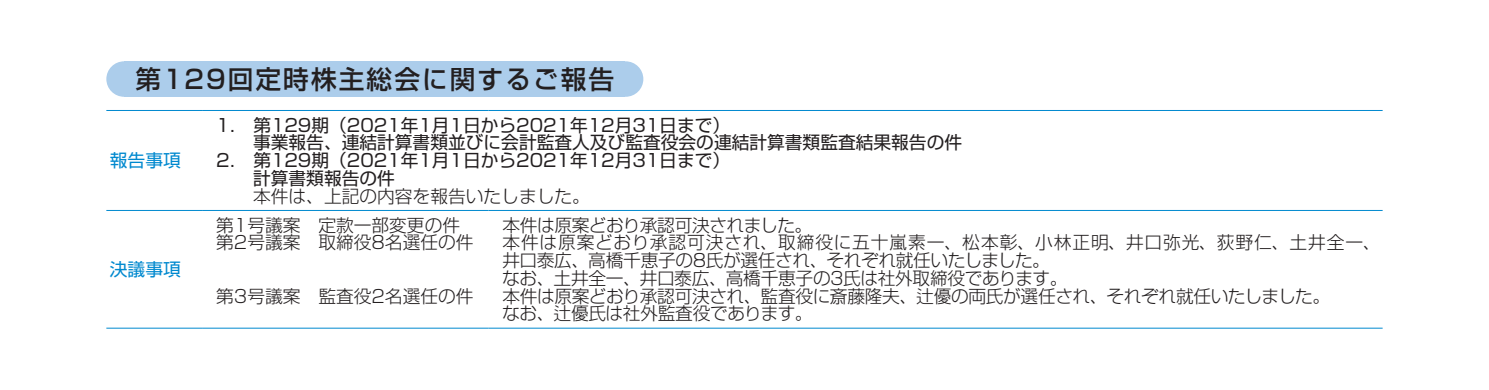
<style>
.page{position:relative;width:1489px;height:390px;background:#fff}
.page>*{position:absolute;margin:0;border:0;box-sizing:border-box;transform-origin:0 0}
.t1{font:500 25.75px "Shin Go Pr 5";letter-spacing:.08em;color:#231f20}
.t2{font:300 17.75px/17.8px "Shin Go Pr 5";letter-spacing:-.015em;color:#231f20}
.t3{font:17.75px "Shin Go Pr 5";color:#231f20}
.t4{font:17.75px "Shin Go Pr 5";color:#0089cf}
</style>
<div class="page">
<hr style="left:106px;top:327px;width:96px;height:1px;background:#0089cf">
<hr style="left:202px;top:327px;width:286px;height:1px;background:#0089cf">
<hr style="left:488px;top:327px;width:894px;height:1px;background:#0089cf">
<hr style="left:106px;top:110px;width:96px;height:1px;background:#0089cf">
<hr style="left:202px;top:110px;width:286px;height:1px;background:#0089cf">
<hr style="left:488px;top:110px;width:894px;height:1px;background:#0089cf">
<hr style="left:106px;top:210px;width:96px;height:1px;background:#0089cf">
<hr style="left:202px;top:210px;width:286px;height:1px;background:#0089cf">
<hr style="left:488px;top:210px;width:894px;height:1px;background:#0089cf">
<div style="left:124px;top:61px;width:501px;height:36px;background:#accdeb"></div>
<div style="left:106px;top:61px;width:36px;height:36px;background:#accdeb;border-radius:50%"></div>
<div style="left:608px;top:61px;width:35px;height:36px;background:#accdeb;border-radius:50%"></div>
<h1 class="t1" style="left:135px;top:58px;width:480px">第129回定時株主総会に関するご報告</h1>
<p class="t4" style="left:110px;top:146px;width:72px">報告事項</p>
<p class="t4" style="left:110px;top:255px;width:72px">決議事項</p>
<p class="t3" style="left:216px;top:110px;width:515px">1． 第129期（2021年1月1日から2021年12月31日まで）</p>
<p class="t3" style="left:253px;top:128px;width:710px">事業報告、連結計算書類並びに会計監査人及び監査役会の連結計算書類監査結果報告の件</p>
<p class="t3" style="left:216px;top:146px;width:515px">2． 第129期（2021年1月1日から2021年12月31日まで）</p>
<p class="t3" style="left:253px;top:164px;width:143px">計算書類報告の件</p>
<p class="t2" style="left:253px;top:185px;width:338px">本件は、上記の内容を報告いたしました。</p>
<p class="t2" style="left:216px;top:214px;width:245px">第1号議案　定款一部変更の件</p>
<p class="t2" style="left:502px;top:214px;width:311px">本件は原案どおり承認可決されました。</p>
<p class="t2" style="left:216px;top:232px;width:259px">第2号議案　取締役8名選任の件</p>
<p class="t2" style="left:502px;top:232px;width:879px">本件は原案どおり承認可決され、取締役に五十嵐素一、松本彰、小林正明、井口弥光、荻野仁、土井全一、井口泰広、高橋千恵子の8氏が選任され、それぞれ就任いたしました。<br>なお、土井全一、井口泰広、高橋千恵子の3氏は社外取締役であります。</p>
<p class="t2" style="left:216px;top:285px;width:259px">第3号議案　監査役2名選任の件</p>
<p class="t2" style="left:502px;top:285px;width:829px">本件は原案どおり承認可決され、監査役に斎藤隆夫、辻優の両氏が選任され、それぞれ就任いたしました。なお、辻優氏は社外監査役であります。</p>
</div>
